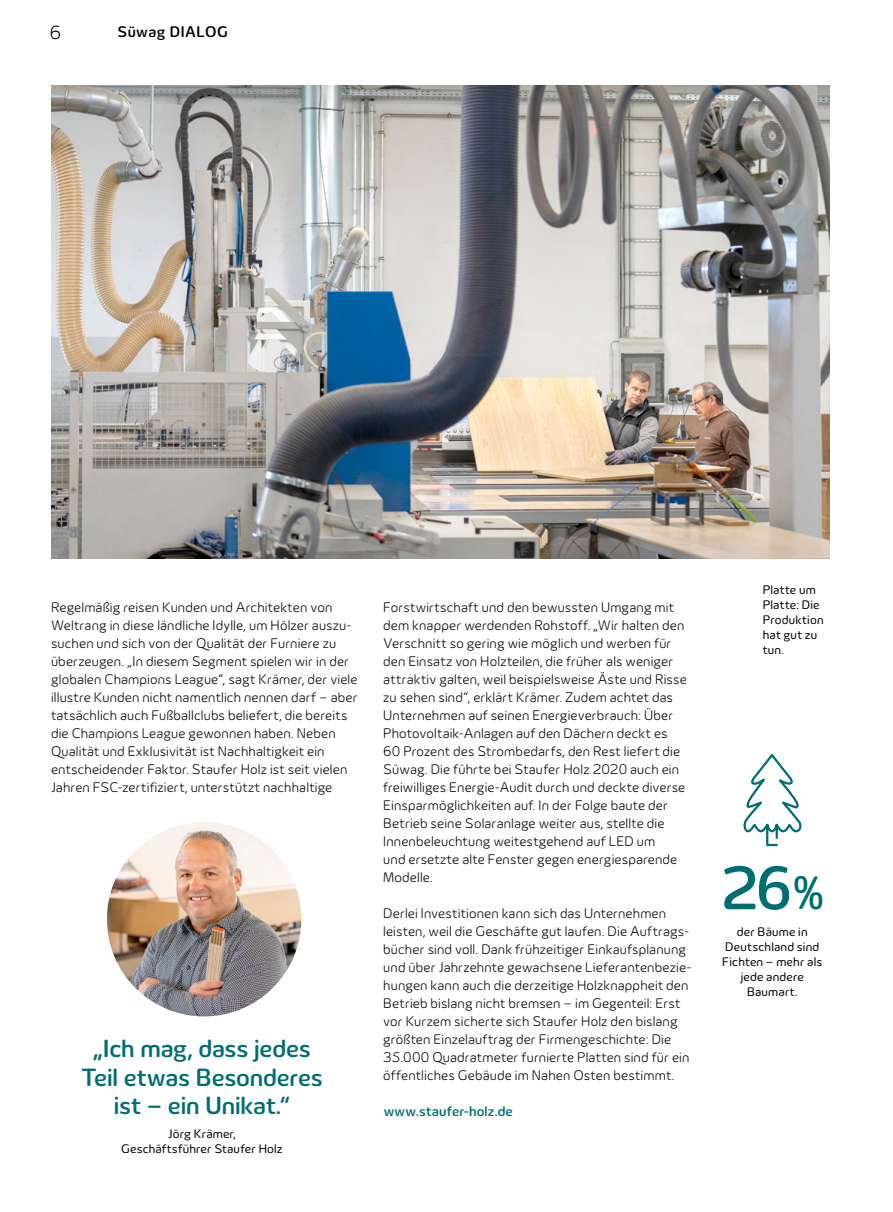
<style>
.page{position:relative;width:893px;height:1212px;background:#fff}
.page>*{position:absolute;margin:0;border:0;box-sizing:border-box;transform-origin:0 0}
.t1{font:500 63px "Innogy";color:#006d72}
.t2{font:500 25.5px/28.5px "Innogy";letter-spacing:-.01em;color:#006d72;text-align:center}
.t3{font:300 19.5px "Innogy";color:#000}
.t4{font:500 15.75px "Innogy";letter-spacing:.03em;color:#000}
.t5{font:300 14.25px/18px "Innogy";letter-spacing:.01em;color:#000}
.t6{font:500 14.25px "Innogy";letter-spacing:.015em;color:#006d72}
.t7{font:12.75px/15px "Innogy";letter-spacing:.015em;color:#000;text-align:center}
.s1{font-size:48px}
</style>
<div class="page">
<img style="left:51px;top:85px;width:778px;height:473px">
<img style="left:107px;top:822px;width:194px;height:194px;border-radius:97px">
<svg style="left:743px;top:755px;width:59px;height:92px"></svg>
<h3 class="t3" style="left:50px;top:21px;width:13px">6</h3>
<p class="t4" style="left:117px;top:22px;width:112px">Süwag DIALOG</p>
<p class="t5" style="left:51px;top:598px;width:308px">Regelmäßig reisen Kunden und Architekten von Weltrang in diese ländliche Idylle, um Hölzer auszu&shy;suchen und sich von der Qualität der Furniere zu überzeugen. „In diesem Segment spielen wir in der globalen Champions League“, sagt Krämer, der viele illustre Kunden nicht namentlich nennen darf – aber tatsächlich auch Fußballclubs beliefert, die bereits die Champions League gewonnen haben. Neben Qualität und Exklusivität ist Nachhaltigkeit ein entscheidender Faktor. Staufer Holz ist seit vielen Jahren FSC-zertifiziert, unterstützt nachhaltige</p>
<p class="t5" style="left:383px;top:598px;width:305px">Forstwirtschaft und den bewussten Umgang mit dem knapper werdenden Rohstoff. „Wir halten den Verschnitt so gering wie möglich und werben für den Einsatz von Holzteilen, die früher als weniger attraktiv galten, weil beispielsweise Äste und Risse zu sehen sind“, erklärt Krämer. Zudem achtet das Unternehmen auf seinen Energieverbrauch: Über Photovoltaik-Anlagen auf den Dächern deckt es 60 Prozent des Strombedarfs, den Rest liefert die Süwag. Die führte bei Staufer Holz 2020 auch ein freiwilliges Energie-Audit durch und deckte diverse Einsparmöglichkeiten auf. In der Folge baute der Betrieb seine Solaranlage weiter aus, stellte die Innenbeleuchtung weitestgehend auf LED um<br>und ersetzte alte Fenster gegen energiesparende Modelle.</p>
<p class="t5" style="left:383px;top:904px;width:310px">Derlei Investitionen kann sich das Unternehmen leisten, weil die Geschäfte gut laufen. Die Auftrags&shy;bücher sind voll. Dank frühzeitiger Einkaufsplanung und über Jahrzehnte gewachsene Lieferantenbezie&shy;hungen kann auch die derzeitige Holzknappheit den Betrieb bislang nicht bremsen – im Gegenteil: Erst vor Kurzem sicherte sich Staufer Holz den bislang größten Einzelauftrag der Firmengeschichte: Die 35.000 Quadratmeter furnierte Platten sind für ein öffentliches Gebäude im Nahen Osten bestimmt.</p>
<h2 class="t2" style="left:81px;top:1034px;width:243px">„Ich mag, dass jedes<br>Teil etwas Besonderes ist – ein Unikat.“</h2>
<p class="t7" style="left:121px;top:1126px;width:163px">Jörg Krämer,<br>Geschäftsführer Staufer Holz</p>
<p class="t6" style="left:384px;top:1103px;width:131px">www.staufer-holz.de</p>
<p class="t7" style="left:763px;top:582px;width:62px;text-align:left">Platte um<br>Platte: Die<br>Produktion hat gut zu tun.</p>
<h1 class="t1" style="left:721px;top:851px;width:104px">26<span class="s1">%</span></h1>
<p class="t7" style="left:722px;top:924px;width:102px">der Bäume in<br>Deutschland sind<br>Fichten – mehr als jede andere<br>Baumart.</p>
</div>
